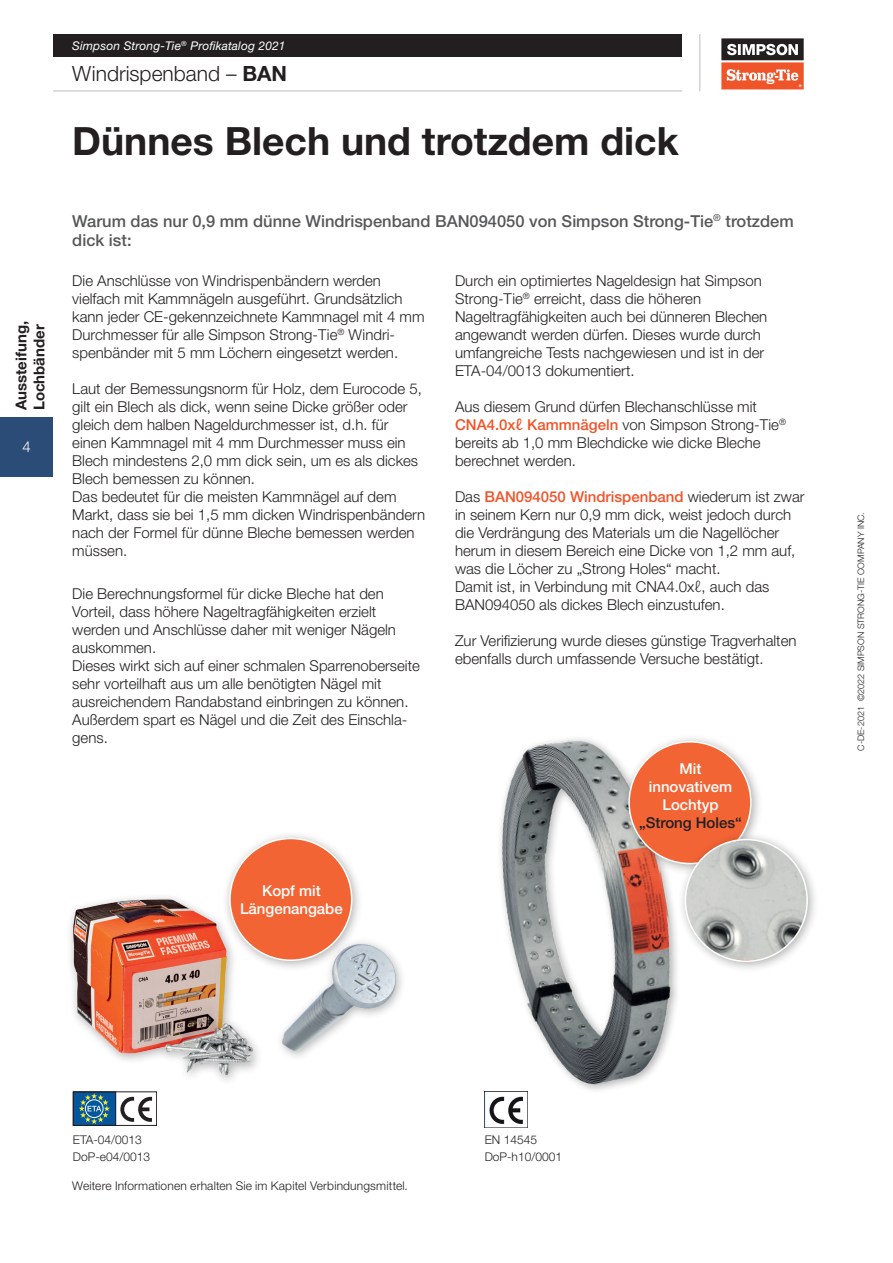
<style>
.page{position:relative;width:893px;height:1263px;background:#fff}
.page>*{position:absolute;margin:0;border:0;box-sizing:border-box;transform-origin:0 0}
.t1{font:700 39px "Helvetica Neue LT Std";color:#231f20}
.t2{font:300 21px "Helvetica Neue LT Std";color:#231f20}
.t3{font:500 16.5px/19.5px "Helvetica Neue LT Std";color:#57585a}
.t4{font:300 15px/18px "Helvetica Neue LT Std";color:#231f20}
.t5{font:500 15px/18px "Helvetica Neue LT Std";letter-spacing:-.005em;color:#fff;text-align:center}
.t6{font:700 15px/18px "Helvetica Neue LT Std";color:#231f20}
.t7{font:500 15px "Helvetica Neue LT Std";letter-spacing:-.005em;color:#231f20}
.t8{font:300 15px "Helvetica Neue LT Std";color:#fff}
.t9{font:300 12px/16.5px "Helvetica Neue LT Std";letter-spacing:.01em;color:#231f20}
.t10{font:italic 12px "Helvetica Neue LT Std";letter-spacing:.01em;color:#fff}
.t11{font:300 9px "Helvetica Neue LT Std";color:#231f20}
.s1{font-weight:700}
.s2{font-weight:500;color:#f05429}
</style>
<div class="page">
<div style="left:53px;top:34px;width:629px;height:23px;background:#231f20"></div>
<hr style="left:699px;top:34px;width:1px;height:57px;background:#bcbdc0">
<hr style="left:53px;top:91px;width:629px;height:1px;background:#bcbdc0">
<svg style="left:721px;top:38px;width:83px;height:51px;background:#b3715f"></svg>
<div style="left:0;top:417px;width:53px;height:59px;background:#2b4c76"></div>
<div style="left:66px;top:892px;width:198px;height:194px;background:#231f20;opacity:.35"></div>
<img style="left:73px;top:899px;width:137px;height:173px">
<img style="left:280px;top:942px;width:122px;height:114px">
<div style="left:73px;top:1092px;width:43px;height:33px;background:#05569d"></div>
<div style="left:73px;top:1092px;width:43px;height:33px;border:1px solid #231f20"></div>
<div style="left:73px;top:1091px;width:84px;height:35px;border:1px solid #231f20"></div>
<svg style="left:79px;top:1093px;width:31px;height:31px"></svg>
<div style="left:85px;top:1099px;width:18px;height:19px;border:1px solid #fff;border-radius:50%"></div>
<svg style="left:120px;top:1097px;width:32px;height:25px"></svg>
<div style="left:222px;top:831px;width:142px;height:141px;background:#231f20;opacity:.35"></div>
<div style="left:230px;top:838px;width:122px;height:122px;background:#f26434;border-radius:50%"></div>
<div style="left:229px;top:838px;width:123px;height:123px;border:2px solid #fff;border-radius:50%"></div>
<img style="left:484px;top:738px;width:193px;height:357px">
<img style="left:485px;top:1092px;width:43px;height:35px">
<div style="left:621px;top:734px;width:142px;height:142px;background:#231f20;opacity:.35"></div>
<div style="left:629px;top:742px;width:122px;height:121px;background:#f26434;border-radius:50%"></div>
<div style="left:678px;top:832px;width:141px;height:141px;background:#231f20;opacity:.35"></div>
<img style="left:685px;top:839px;width:122px;height:122px;border-radius:61px">
<div style="left:685px;top:839px;width:123px;height:123px;border:2px solid #fff;border-radius:50%"></div>
<p class="t6" style="left:12px;top:410px;width:91px;rotate:-90deg">Aussteifung,<br>Lochbänder</p>
<p class="t8" style="left:22px;top:437px;width:10px">4</p>
<p class="t10" style="left:72px;top:38px;width:215px">Simpson Strong-Tie<sup>®</sup> Profikatalog 2021</p>
<h2 class="t2" style="left:72px;top:61px;width:216px">Windrispenband – <span class="s1">BAN</span></h2>
<h1 class="t1" style="left:72px;top:117px;width:608px">Dünnes Blech und trotzdem dick</h1>
<p class="t3" style="left:72px;top:211px;width:723px">Warum das nur 0,9 mm dünne Windrispenband BAN094050 von Simpson Strong-Tie<sup>®</sup> trotzdem dick ist:</p>
<p class="t4" style="left:72px;top:271px;width:354px">Die Anschlüsse von Windrispenbändern werden vielfach mit Kammnägeln ausgeführt. Grundsätzlich kann jeder CE-gekennzeichnete Kammnagel mit 4 mm Durchmesser für alle Simpson Strong-Tie<sup>®</sup> Windri&shy;spenbänder mit 5 mm Löchern eingesetzt werden.</p>
<p class="t4" style="left:72px;top:379px;width:354px">Laut der Bemessungsnorm für Holz, dem Eurocode 5, gilt ein Blech als dick, wenn seine Dicke größer oder gleich dem halben Nageldurchmesser ist, d.h. für einen Kammnagel mit 4 mm Durchmesser muss ein Blech mindestens 2,0 mm dick sein, um es als dickes Blech bemessen zu können.<br>Das bedeutet für die meisten Kammnägel auf dem Markt, dass sie bei 1,5 mm dicken Windrispenbändern nach der Formel für dünne Bleche bemessen werden müssen.</p>
<p class="t4" style="left:72px;top:584px;width:349px">Die Berechnungsformel für dicke Bleche hat den Vorteil, dass höhere Nageltragfähigkeiten erzielt werden und Anschlüsse daher mit weniger Nägeln auskommen.<br>Dieses wirkt sich auf einer schmalen Sparrenoberseite sehr vorteilhaft aus um alle benötigten Nägel mit ausreichendem Randabstand einbringen zu können.<br>Außerdem spart es Nägel und die Zeit des Einschla&shy;gens.</p>
<p class="t5" style="left:240px;top:882px;width:104px">Kopf mit<br>Längenangabe</p>
<p class="t4" style="left:455px;top:271px;width:314px">Durch ein optimiertes Nageldesign hat Simpson Strong-Tie<sup>®</sup> erreicht, dass die höheren Nageltragfähigkeiten auch bei dünneren Blechen angewandt werden dürfen. Dieses wurde durch umfangreiche Tests nachgewiesen und ist in der ETA-04/0013 dokumentiert.</p>
<p class="t4" style="left:455px;top:397px;width:333px">Aus diesem Grund dürfen Blechanschlüsse mit <span class="s2">CNA4.0xℓ Kammnägeln</span> von Simpson Strong-Tie<sup>® </sup>bereits ab 1,0 mm Blechdicke wie dicke Bleche berechnet werden.</p>
<p class="t4" style="left:455px;top:487px;width:351px">Das <span class="s2">BAN094050 Windrispenband</span> wiederum ist zwar in seinem Kern nur 0,9 mm dick, weist jedoch durch die Verdrängung des Materials um die Nagellöcher herum in diesem Bereich eine Dicke von 1,2 mm auf, was die Löcher zu „Strong Holes“ macht.<br>Damit ist, in Verbindung mit CNA4.0xℓ, auch das BAN094050 als dickes Blech einzustufen.</p>
<p class="t4" style="left:455px;top:631px;width:343px">Zur Verifizierung wurde dieses günstige Tragverhalten ebenfalls durch umfassende Versuche bestätigt.</p>
<p class="t5" style="left:649px;top:760px;width:85px">Mit innovativem<br>Lochtyp</p>
<p class="t7" style="left:639px;top:814px;width:104px">„Strong Holes“</p>
<p class="t11" style="left:856px;top:751px;width:240px;rotate:-90deg">C-DE-2021 ©2022 SIMPSON STRONG-TIE COMPANY INC.</p>
<p class="t9" style="left:73px;top:1132px;width:79px">ETA-04/0013<br>DoP-e04/0013</p>
<p class="t9" style="left:72px;top:1177px;width:337px">Weitere Informationen erhalten Sie im Kapitel Verbindungsmittel.</p>
<p class="t9" style="left:485px;top:1132px;width:79px">EN 14545<br>DoP-h10/0001</p>
</div>
